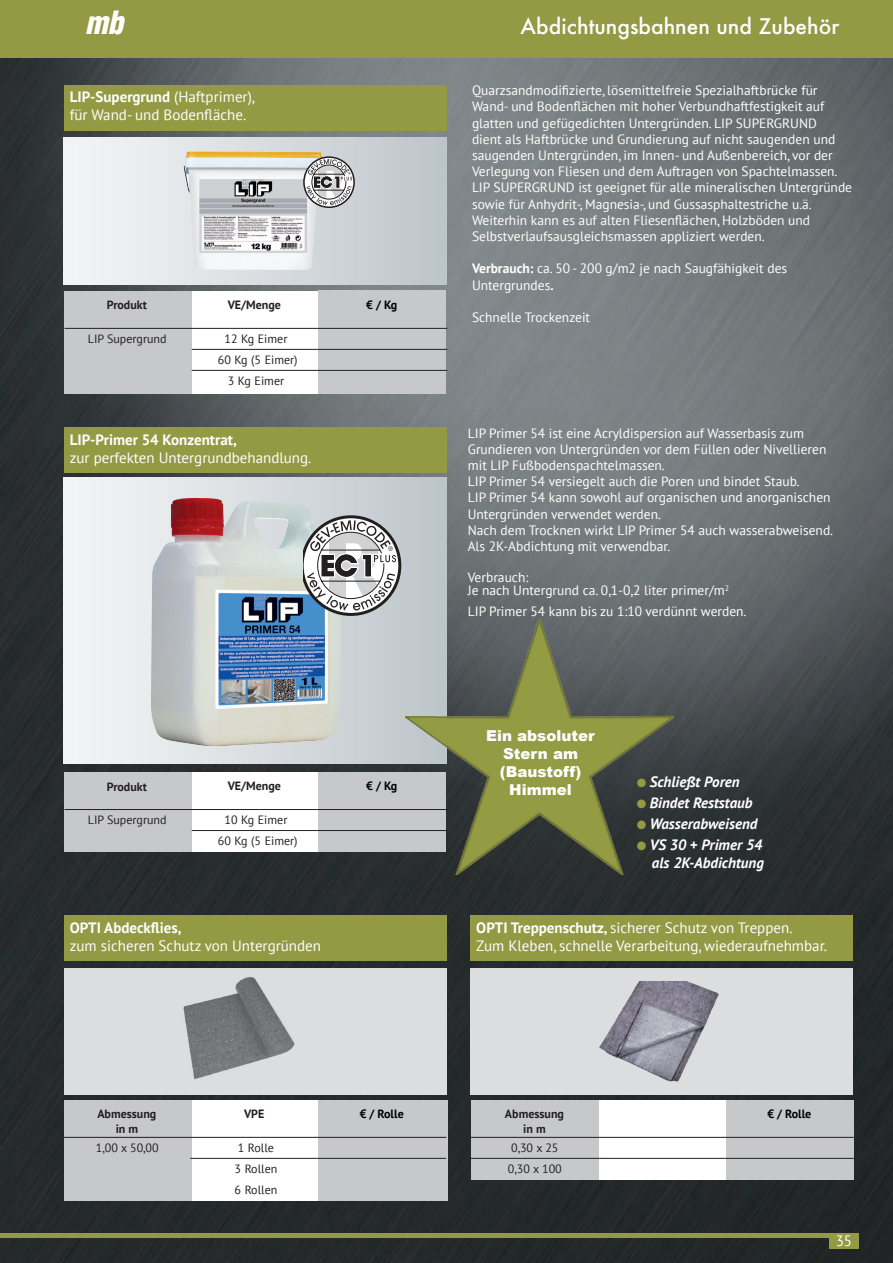
<style>
.page{position:relative;width:893px;height:1263px;background:#fff}
.page>*{position:absolute;margin:0;border:0;box-sizing:border-box;transform-origin:0 0}
.t1{font:italic 900 condensed 31.35px "Helvetica";color:#fff}
.t2{font:500 21px "Futura";color:#fff}
.t3{font:15px/18px "PT Sans";color:#fff}
.t4{font:italic 700 15px/18px "PT Sans";color:#fff;text-align:right}
.t5{font:700 15px "PT Sans";color:#fff}
.t6{font:900 15px/18px "Arial";color:#fff;text-align:center}
.t7{font:13.5px/16.2px "PT Sans";color:#fff}
.t8{font:12px/21px "PT Sans";color:#231f20;text-align:center}
.t9{font:700 12px/14.4px "PT Sans";color:#231f20;text-align:center}
.t10{font:700 12px "PT Sans";color:#000}
.s1{font-weight:700}
.s2{color:#939a43}
</style>
<div class="page">
<img style="left:0;top:57px;width:893px;height:1206px">
<div style="left:0;top:0;width:893px;height:57px;background:#939a43"></div>
<div style="left:829px;top:1233px;width:29px;height:15px;background:#939a43"></div>
<div style="left:0;top:1233px;width:833px;height:5px;background:#939a43"></div>
<div style="left:64px;top:137px;width:382px;height:147px;background:linear-gradient(to right,#f5f5f5,#bec6cb)"></div>
<div style="left:64px;top:85px;width:382px;height:46px;background:#939a43"></div>
<img style="left:183px;top:152px;width:140px;height:118px">
<div style="left:192px;top:291px;width:127px;height:103px;background:#fff"></div>
<div style="left:64px;top:291px;width:127px;height:103px;background:#c7c8ca"></div>
<div style="left:318px;top:291px;width:128px;height:103px;background:#c7c8ca"></div>
<hr style="left:65px;top:328px;width:382px;height:1px;background:#231f20">
<hr style="left:192px;top:349px;width:255px;height:1px;background:#231f20">
<hr style="left:192px;top:370px;width:255px;height:1px;background:#231f20">
<div style="left:303px;top:156px;width:52px;height:52px;border:2px solid #231f20;border-radius:50%"></div>
<svg style="left:306px;top:159px;width:46px;height:46px"></svg>
<div style="left:64px;top:427px;width:382px;height:46px;background:#939a43"></div>
<div style="left:192px;top:772px;width:127px;height:80px;background:#fff"></div>
<div style="left:64px;top:772px;width:127px;height:80px;background:#c7c8ca"></div>
<div style="left:318px;top:772px;width:128px;height:80px;background:#c7c8ca"></div>
<hr style="left:65px;top:809px;width:382px;height:1px;background:#231f20">
<hr style="left:192px;top:830px;width:255px;height:1px;background:#231f20">
<div style="left:64px;top:477px;width:382px;height:286px;background:linear-gradient(to right,#f5f6f6,#bec6cb)"></div>
<img style="left:151px;top:498px;width:190px;height:248px">
<svg style="left:303px;top:515px;width:98px;height:101px"></svg>
<img style="left:405px;top:620px;width:268px;height:255px">
<div style="left:64px;top:968px;width:382px;height:126px;background:#dcdddf"></div>
<img style="left:183px;top:977px;width:112px;height:103px">
<div style="left:192px;top:1100px;width:127px;height:100px;background:#fff"></div>
<div style="left:64px;top:1100px;width:127px;height:100px;background:#c7c8ca"></div>
<div style="left:318px;top:1100px;width:129px;height:100px;background:#c7c8ca"></div>
<hr style="left:64px;top:1137px;width:382px;height:1px;background:#231f20">
<hr style="left:190px;top:1158px;width:256px;height:1px;background:#231f20">
<div style="left:64px;top:915px;width:382px;height:46px;background:#939a43"></div>
<div style="left:470px;top:968px;width:383px;height:126px;background:#dcdddf"></div>
<img style="left:599px;top:981px;width:120px;height:100px">
<div style="left:599px;top:1100px;width:128px;height:80px;background:#fff"></div>
<div style="left:471px;top:1100px;width:128px;height:80px;background:#c7c8ca"></div>
<div style="left:726px;top:1100px;width:127px;height:80px;background:#c7c8ca"></div>
<hr style="left:471px;top:1137px;width:383px;height:1px;background:#231f20">
<hr style="left:470px;top:1158px;width:384px;height:1px;background:#231f20">
<div style="left:470px;top:915px;width:383px;height:46px;background:#939a43"></div>
<h1 class="t1" style="left:85px;top:3px;width:40px">mb</h1>
<h2 class="t2" style="left:520px;top:12px;width:320px">Abdichtungsbahnen und Zubehör</h2>
<p class="t3" style="left:70px;top:88px;width:187px"><span class="s1">LIP-Supergrund</span> (Haftprimer), für Wand- und Bodenfläche.</p>
<p class="t9" style="left:107px;top:298px;width:42px">Produkt</p>
<p class="t8" style="left:88px;top:328px;width:80px">LIP Supergrund</p>
<p class="t9" style="left:228px;top:298px;width:55px">VE/Menge</p>
<p class="t8" style="left:218px;top:328px;width:81px">12 Kg Eimer<br>60 Kg (5 Eimer)<br>3 Kg Eimer</p>
<p class="t5" style="left:70px;top:429px;width:168px">LIP-Primer 54 Konzentrat,</p>
<p class="t3" style="left:70px;top:448px;width:243px">zur perfekten Untergrundbehandlung.</p>
<p class="t10" style="left:366px;top:297px;width:33px">€ / Kg</p>
<p class="t9" style="left:107px;top:779px;width:42px">Produkt</p>
<p class="t8" style="left:88px;top:809px;width:80px">LIP Supergrund</p>
<p class="t9" style="left:228px;top:779px;width:55px">VE/Menge</p>
<p class="t8" style="left:218px;top:809px;width:81px">10 Kg Eimer<br>60 Kg (5 Eimer)</p>
<p class="t5" style="left:70px;top:917px;width:113px">OPTI Abdeckflies,</p>
<p class="t3" style="left:70px;top:936px;width:253px">zum sicheren Schutz von Untergründen</p>
<p class="t10" style="left:366px;top:778px;width:33px">€ / Kg</p>
<p class="t9" style="left:97px;top:1107px;width:61px">Abmessung in m</p>
<p class="t8" style="left:96px;top:1136px;width:64px">1,00 x 50,00</p>
<p class="t9" style="left:244px;top:1106px;width:22px">VPE</p>
<p class="t8" style="left:235px;top:1137px;width:44px;text-align:left">1 Rolle<br>3 Rollen<br>6 Rollen</p>
<p class="t10" style="left:360px;top:1106px;width:46px">€ / Rolle</p>
<p class="t7" style="left:472px;top:82px;width:382px">Quarzsandmodifizierte, lösemittelfreie Spezialhaftbrücke für Wand- und Bodenflächen mit hoher Verbundhaftfestigkeit auf glatten und gefügedichten Untergründen. LIP SUPERGRUND<br>dient als Haftbrücke und Grundierung auf nicht saugenden und saugenden Untergründen, im Innen- und Außenbereich, vor der Verlegung von Fliesen und dem Auftragen von Spachtelmassen.<br>LIP SUPERGRUND ist geeignet für alle mineralischen Untergründe sowie für Anhydrit-, Magnesia-, und Gussasphaltestriche u.ä.<br>Weiterhin kann es auf alten Fliesenflächen, Holzböden und Selbstverlaufsausgleichsmassen appliziert werden.</p>
<p class="t7" style="left:472px;top:260px;width:317px"><span class="s1">Verbrauch:</span> ca. 50 - 200 g/m2 je nach Saugfähigkeit des<br>Untergrundes<span class="s1">.</span></p>
<p class="t7" style="left:472px;top:309px;width:120px">Schnelle Trockenzeit</p>
<p class="t7" style="left:468px;top:424px;width:367px">LIP Primer 54 ist eine Acryldispersion auf Wasserbasis zum Grundieren von Untergründen vor dem Füllen oder Nivellieren mit LIP Fußbodenspachtelmassen.<br>LIP Primer 54 versiegelt auch die Poren und bindet Staub.<br>LIP Primer 54 kann sowohl auf organischen und anorganischen Untergründen verwendet werden.<br>Nach dem Trocknen wirkt LIP Primer 54 auch wasserabweisend.<br>Als 2K-Abdichtung mit verwendbar.</p>
<p class="t7" style="left:468px;top:570px;width:263px;line-height:13.5px">Verbrauch:<br>Je nach Untergrund ca. 0,1-0,2 liter primer/m<sup>2</sup></p>
<p class="t7" style="left:468px;top:603px;width:280px">LIP Primer 54 kann bis zu 1:10 verdünnt werden.</p>
<p class="t6" style="left:486px;top:726px;width:110px">Ein absoluter<br>Stern am (Baustoff)<br>Himmel</p>
<p class="t4" style="left:637px;top:772px;width:104px"><span class="s2">●</span> Schließt Poren</p>
<p class="t4" style="left:637px;top:793px;width:117px"><span class="s2">●</span> Bindet Reststaub</p>
<p class="t4" style="left:637px;top:814px;width:122px"><span class="s2">●</span> Wasserabweisend</p>
<p class="t4" style="left:637px;top:835px;width:129px"><span class="s2">●</span> VS 30 + Primer 54 als 2K-Abdichtung</p>
<p class="t3" style="left:476px;top:918px;width:352px"><span class="s1">OPTI Treppenschutz,</span> sicherer Schutz von Treppen.<br>Zum Kleben, schnelle Verarbeitung, wiederaufnehmbar.</p>
<p class="t9" style="left:505px;top:1107px;width:61px">Abmessung in m</p>
<p class="t8" style="left:508px;top:1136px;width:55px;text-align:left">0,30 x 25<br>0,30 x 100</p>
<p class="t10" style="left:767px;top:1106px;width:46px">€ / Rolle</p>
<p class="t3" style="left:836px;top:1231px;width:18px">35</p>
</div>
